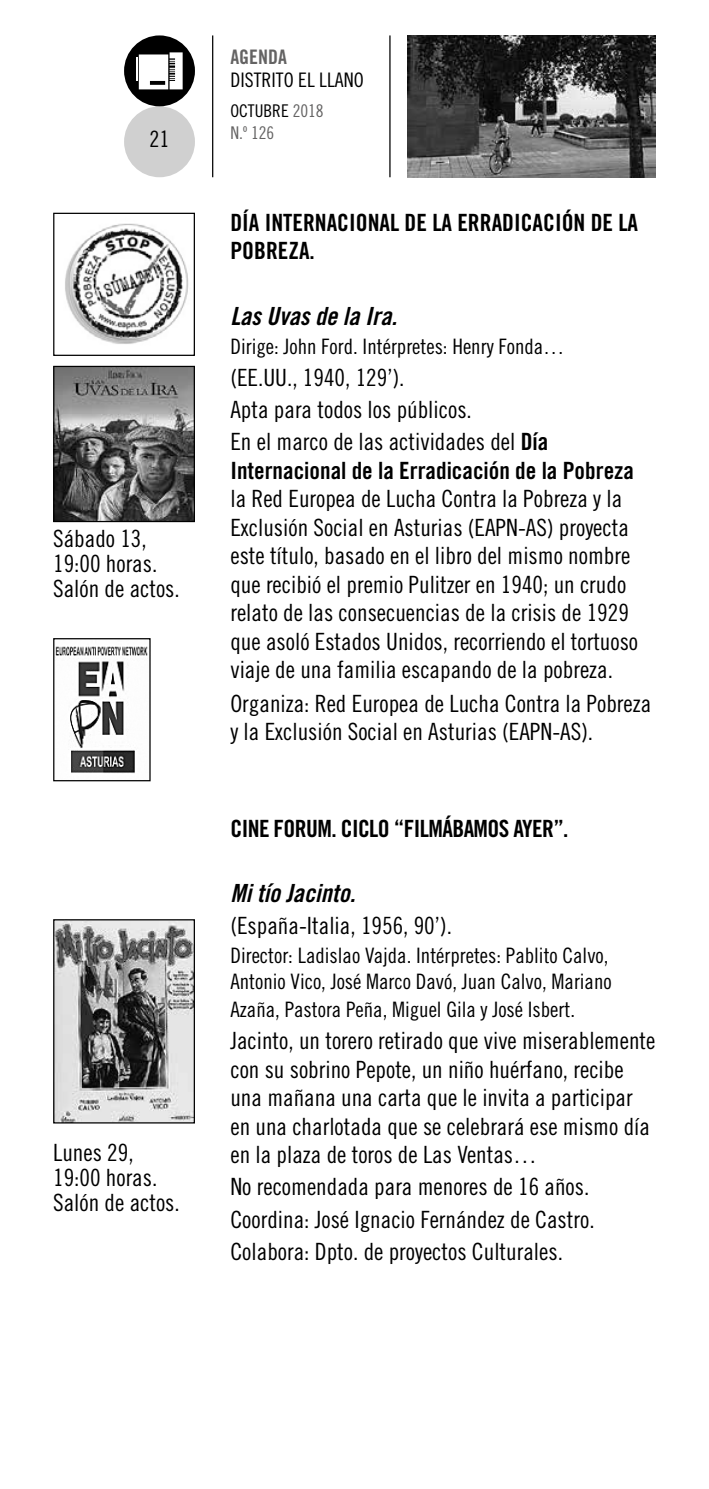
<style>
.page{position:relative;width:709px;height:1489px;background:#fff}
.page>*{position:absolute;margin:0;border:0;box-sizing:border-box;transform-origin:0 0}
.t1{font:25px "Trade Gothic LT Std Bd Cn 20 Obl";color:#000}
.t2{font:23.75px/28.5px "Trade Gothic LT Std Cn 18";color:#000}
.t3{font:23.75px/28.5px "Trade Gothic LT Std Bd Cn 20";color:#000}
.t4{font:23.75px "Trade Gothic LT Std Bd Cn 20";letter-spacing:-.025em;color:#000}
.t5{font:22.5px "Trade Gothic LT Std Cn 18";color:#000}
.t6{font:21.25px/25.5px "Trade Gothic LT Std Cn 18";color:#000}
.t7{font:20px "Trade Gothic LT Std Cn 18";color:#000}
.t8{font:20px "Trade Gothic LT Std Bd Cn 20";color:#646363}
.t9{font:17.5px/22.5px "Trade Gothic LT Std Cn 18";color:#646363}
.s1{color:#000}
.s2{font-family:"Trade Gothic LT Std Bd Cn 20"}
</style>
<div class="page">
<hr style="left:212px;top:35px;width:1px;height:142px;background:#000">
<hr style="left:389px;top:35px;width:1px;height:142px;background:#000">
<div style="left:124px;top:106px;width:71px;height:71px;background:#d0d0d0;border-radius:50%"></div>
<div style="left:124px;top:35px;width:71px;height:71px;background:#000;border-radius:50%"></div>
<svg style="left:139px;top:52px;width:44px;height:37px"></svg>
<hr style="left:136px;top:57px;width:2px;height:24px;background:#fff">
<img style="left:65px;top:223px;width:124px;height:121px">
<div style="left:53px;top:213px;width:142px;height:143px;border:1px solid #000"></div>
<img style="left:55px;top:368px;width:138px;height:152px">
<div style="left:53px;top:366px;width:142px;height:156px;border:1px solid #000"></div>
<img style="left:55px;top:646px;width:93px;height:127px">
<div style="left:53px;top:638px;width:98px;height:143px;border:1px solid #000"></div>
<img style="left:55px;top:921px;width:138px;height:200px">
<div style="left:53px;top:919px;width:142px;height:204px;border:1px solid #000"></div>
<img style="left:407px;top:35px;width:249px;height:142px">
<p class="t5" style="left:149px;top:126px;width:21px">21</p>
<p class="t2" style="left:53px;top:525px;width:128px;line-height:25px">Sábado 13,<br>19:00 horas.<br>Salón de actos.</p>
<p class="t2" style="left:53px;top:1139px;width:128px;line-height:25px">Lunes 29,<br>19:00 horas.<br>Salón de actos.</p>
<p class="t8" style="left:230px;top:45px;width:58px">AGENDA</p>
<p class="t7" style="left:230px;top:68px;width:135px">DISTRITO EL LLANO</p>
<p class="t9" style="left:230px;top:99px;width:95px"><span class="s1">OCTUBRE</span> 2018<br>N.º 126</p>
<p class="t3" style="left:230px;top:208px;width:409px">DÍA INTERNACIONAL DE LA ERRADICACIÓN DE LA<br>POBREZA.</p>
<p class="t1" style="left:230px;top:301px;width:168px">Las Uvas de la Ira.</p>
<p class="t6" style="left:230px;top:333px;width:336px">Dirige: John Ford. Intérpretes: Henry Fonda…</p>
<p class="t2" style="left:230px;top:361px;width:319px;line-height:32px">(EE.UU., 1940, 129’).<br>Apta para todos los públicos.<br>En el marco de las actividades del <span class="s2">Día</span></p>
<p class="t3" style="left:230px;top:456px;width:405px">Internacional de la Erradicación de la Pobreza</p>
<p class="t2" style="left:230px;top:484px;width:409px">la Red Europea de Lucha Contra la Pobreza y la Exclusión Social en Asturias (EAPN-AS) proyecta este título, basado en el libro del mismo nombre que recibió el premio Pulitzer en 1940; un crudo relato de las consecuencias de la crisis de 1929 que asoló Estados Unidos, recorriendo el tortuoso viaje de una familia escapando de la pobreza.</p>
<p class="t2" style="left:230px;top:688px;width:422px">Organiza: Red Europea de Lucha Contra la Pobreza y la Exclusión Social en Asturias (EAPN-AS).</p>
<p class="t4" style="left:230px;top:813px;width:339px">CINE FORUM. CICLO “FILMÁBAMOS AYER”.</p>
<p class="t1" style="left:230px;top:878px;width:126px">Mi tío Jacinto.</p>
<p class="t2" style="left:230px;top:911px;width:223px">(España-Italia, 1956, 90’).</p>
<p class="t6" style="left:230px;top:942px;width:383px">Director: Ladislao Vajda. Intérpretes: Pablito Calvo,<br>Antonio Vico, José Marco Davó, Juan Calvo, Mariano</p>
<p class="t6" style="left:230px;top:996px;width:346px">Azaña, Pastora Peña, Miguel Gila y José Isbert.</p>
<p class="t2" style="left:230px;top:1026px;width:426px">Jacinto, un torero retirado que vive miserablemente con su sobrino Pepote, un niño huérfano, recibe una mañana una carta que le invita a participar en una charlotada que se celebrará ese mismo día en la plaza de toros de Las Ventas…</p>
<p class="t2" style="left:230px;top:1170px;width:366px;line-height:32px">No recomendada para menores de 16 años.<br>Coordina: José Ignacio Fernández de Castro.<br>Colabora: Dpto. de proyectos Culturales.</p>
</div>
